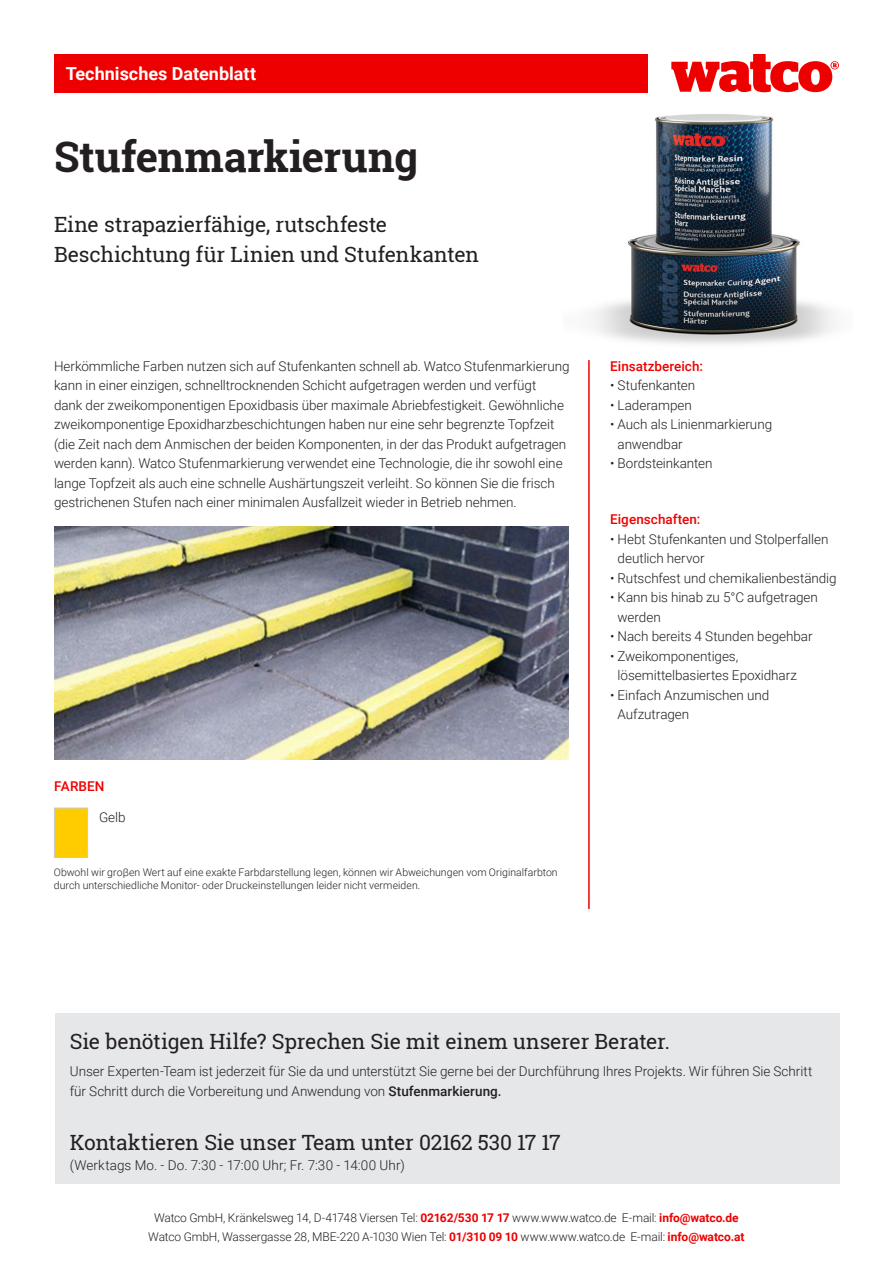
<style>
.page{position:relative;width:893px;height:1263px;background:#fff}
.page>*{position:absolute;margin:0;border:0;box-sizing:border-box;transform-origin:0 0}
.t1{font:700 42px "Roboto Slab";letter-spacing:-.005em;color:#231f20}
.t2{font:21px/30px "Roboto Slab";letter-spacing:-.01em;color:#231f20}
.t3{font:700 18px "Roboto";color:#fff}
.t4{font:300 13.5px/19.5px "Roboto";letter-spacing:-.005em;color:#231f20}
.t5{font:500 13.5px "Roboto";color:#e00}
.t6{font:300 12px "Roboto";letter-spacing:-.01em;color:#231f20}
.t7{font:300 10.5px/13.5px "Roboto";letter-spacing:.005em;color:#231f20}
.s1{font-weight:500}
.s2{font-weight:700;color:#e00}
</style>
<div class="page">
<div style="left:54px;top:54px;width:593px;height:38px;background:#e00"></div>
<svg style="left:671px;top:54px;width:168px;height:38px"></svg>
<hr style="left:588px;top:360px;width:2px;height:549px;background:#e00">
<div style="left:55px;top:1014px;width:784px;height:170px;background:#e6e7e9"></div>
<img style="left:592px;top:114px;width:243px;height:230px">
<div style="left:54px;top:808px;width:34px;height:50px;background:#fc0;border:1px solid #c7c8ca"></div>
<img style="left:54px;top:526px;width:514px;height:233px">
<p class="t3" style="left:66px;top:61px;width:192px">Technisches Datenblatt</p>
<p class="t1" style="left:54px;top:128px;width:365px">Stufenmarkierung</p>
<p class="t2" style="left:54px;top:209px;width:427px">Eine strapazierfähige, rutschfeste<br>Beschichtung für Linien und Stufenkanten</p>
<p class="t4" style="left:54px;top:356px;width:517px">Herkömmliche Farben nutzen sich auf Stufenkanten schnell ab. Watco Stufenmarkierung kann in einer einzigen, schnelltrocknenden Schicht aufgetragen werden und verfügt<br>dank der zweikomponentigen Epoxidbasis über maximale Abriebfestigkeit. Gewöhnliche zweikomponentige Epoxidharzbeschichtungen haben nur eine sehr begrenzte Topfzeit (die Zeit nach dem Anmischen der beiden Komponenten, in der das Produkt aufgetragen werden kann). Watco Stufenmarkierung verwendet eine Technologie, die ihr sowohl eine lange Topfzeit als auch eine schnelle Aushärtungszeit verleiht. So können Sie die frisch gestrichenen Stufen nach einer minimalen Ausfallzeit wieder in Betrieb nehmen.</p>
<p class="t5" style="left:610px;top:356px;width:94px">Einsatzbereich:</p>
<p class="t4" style="left:610px;top:375px;width:87px">• Stufenkanten</p>
<p class="t4" style="left:610px;top:395px;width:83px">• Laderampen</p>
<p class="t4" style="left:618px;top:414px;width:156px;text-indent:-7px">• Auch als Linienmarkierung anwendbar</p>
<p class="t4" style="left:610px;top:453px;width:104px">• Bordsteinkanten</p>
<p class="t5" style="left:54px;top:776px;width:52px">FARBEN</p>
<p class="t4" style="left:99px;top:807px;width:28px">Gelb</p>
<p class="t7" style="left:54px;top:865px;width:505px">Obwohl wir groβen Wert auf eine exakte Farbdarstellung legen, können wir Abweichungen vom Originalfarbton durch unterschiedliche Monitor- oder Druckeinstellungen leider nicht vermeiden.</p>
<p class="t5" style="left:610px;top:510px;width:92px">Eigenschaften:</p>
<p class="t4" style="left:618px;top:529px;width:212px;text-indent:-7px">• Hebt Stufenkanten und Stolperfallen deutlich hervor</p>
<p class="t4" style="left:610px;top:568px;width:228px">• Rutschfest und chemikalienbeständig</p>
<p class="t4" style="left:618px;top:587px;width:202px;text-indent:-7px">• Kann bis hinab zu 5°C aufgetragen werden</p>
<p class="t4" style="left:610px;top:626px;width:204px">• Nach bereits 4 Stunden begehbar</p>
<p class="t4" style="left:618px;top:646px;width:181px;text-indent:-7px">• Zweikomponentiges, lösemittelbasiertes Epoxidharz</p>
<p class="t4" style="left:618px;top:685px;width:153px;text-indent:-7px">• Einfach Anzumischen und<br>Aufzutragen</p>
<p class="t2" style="left:70px;top:1026px;width:602px">Sie benötigen Hilfe? Sprechen Sie mit einem unserer Berater.</p>
<p class="t4" style="left:70px;top:1061px;width:744px">Unser Experten-Team ist jederzeit für Sie da und unterstützt Sie gerne bei der Durchführung Ihres Projekts. Wir führen Sie Schritt für Schritt durch die Vorbereitung und Anwendung von <span class="s1">Stufenmarkierung.</span></p>
<p class="t2" style="left:70px;top:1127px;width:492px">Kontaktieren Sie unser Team unter 02162 530 17 17</p>
<p class="t4" style="left:70px;top:1154px;width:336px">(Werktags Mo. - Do. 7:30 - 17:00 Uhr; Fr. 7:30 - 14:00 Uhr)</p>
<p class="t6" style="left:154px;top:1209px;width:586px">Watco GmbH, Kränkelsweg 14, D-41748 Viersen Tel: <span class="s2">02162/530 17 17</span> www.www.watco.de E-mail: <span class="s2">info@watco.de</span></p>
<p class="t6" style="left:148px;top:1228px;width:598px">Watco GmbH, Wassergasse 28, MBE-220 A-1030 Wien Tel: <span class="s2">01/310 09 10</span> www.www.watco.de E-mail: <span class="s2">info@watco.at</span></p>
</div>
